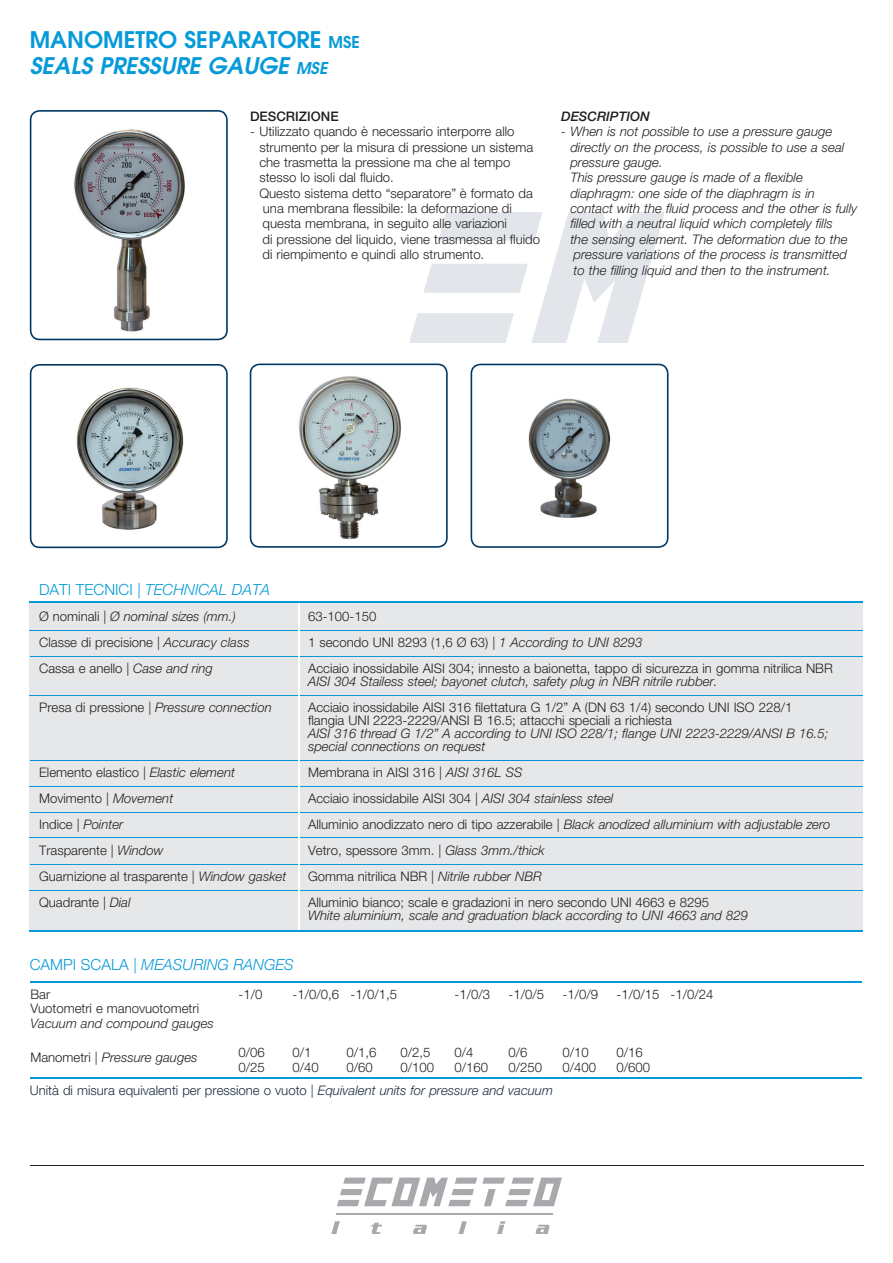
<style>
.page{position:relative;width:893px;height:1263px;background:#fff}
.page>*{position:absolute;margin:0;border:0;box-sizing:border-box;transform-origin:0 0}
.t1{font:600 22.8px/26.1px "Avant Garde";color:#069ad9}
.t2{font:italic 300 15.3px "Helvetica Neue LT Std";color:#069ad9}
.t3{font:300 13.2px/26px "Helvetica Neue LT Std";color:#231f20}
.t4{font:italic 300 13.2px/15.3px "Helvetica Neue LT Std";color:#231f20}
.t5{font:300 13.2px "Helvetica Neue LT Std";color:#1b2c3f}
.t6{font:500 13.2px "Helvetica Neue LT Std";color:#231f20}
.t7{font:italic 500 13.2px "Helvetica Neue LT Std";color:#231f20}
.s1{font-size:16.2px}
.s2{font-style:italic}
.s3{font-style:italic;font-size:16.2px}
.s4{font-style:normal}
</style>
<div class="page">
<hr style="left:30px;top:1165px;width:833px;height:1px;background:#231f20">
<svg style="left:337px;top:1178px;width:225px;height:28px"></svg>
<svg style="left:331px;top:1221px;width:9px;height:13px"></svg>
<svg style="left:371px;top:1223px;width:11px;height:11px"></svg>
<svg style="left:413px;top:1225px;width:14px;height:9px"></svg>
<svg style="left:458px;top:1221px;width:9px;height:13px"></svg>
<svg style="left:497px;top:1221px;width:8px;height:13px"></svg>
<svg style="left:536px;top:1225px;width:14px;height:9px"></svg>
<hr style="left:336px;top:1213px;width:217px;height:2px;background:#a8a9ad">
<svg style="left:471px;top:364px;width:198px;height:184px"></svg>
<svg style="left:250px;top:364px;width:198px;height:184px"></svg>
<svg style="left:30px;top:364px;width:198px;height:184px"></svg>
<svg style="left:30px;top:110px;width:198px;height:230px"></svg>
<img style="left:410px;top:212px;width:253px;height:130px">
<div style="left:30px;top:603px;width:833px;height:329px;background:#e6e7e9"></div>
<hr style="left:30px;top:630px;width:833px;height:1px;background:#069ad9">
<hr style="left:30px;top:812px;width:833px;height:1px;background:#069ad9">
<hr style="left:30px;top:837px;width:833px;height:1px;background:#069ad9">
<hr style="left:30px;top:864px;width:833px;height:1px;background:#069ad9">
<hr style="left:30px;top:656px;width:833px;height:1px;background:#069ad9">
<hr style="left:30px;top:695px;width:833px;height:1px;background:#069ad9">
<hr style="left:30px;top:890px;width:833px;height:1px;background:#069ad9">
<hr style="left:30px;top:760px;width:833px;height:1px;background:#0093d8">
<hr style="left:30px;top:786px;width:833px;height:1px;background:#069ad9">
<hr style="left:298px;top:601px;width:1px;height:331px;background:#fff">
<hr style="left:30px;top:601px;width:833px;height:2px;background:#069ad9">
<hr style="left:30px;top:930px;width:833px;height:2px;background:#069ad9">
<hr style="left:30px;top:1077px;width:832px;height:2px;background:#069ad9">
<hr style="left:30px;top:981px;width:832px;height:2px;background:#069ad9">
<img style="left:69px;top:122px;width:120px;height:214px">
<h1 class="t1" style="left:30px;top:29px;width:332px">MANOMETRO SEPARATORE <span class="s1">MSE<br></span><span class="s2">SEALS PRESSURE GAUGE</span> <span class="s3">MSE</span></h1>
<p class="t6" style="left:250px;top:111px;width:90px">DESCRIZIONE</p>
<p class="t3" style="left:259px;top:125px;width:282px;line-height:15.3px;text-indent:-9px">- Utilizzato quando è necessario interporre allo strumento per la misura di pressione un sistema che trasmetta la pressione ma che al tempo stesso lo isoli dal fluido.<br>Questo sistema detto “separatore” è formato da una membrana flessibile: la deformazione di questa membrana, in seguito alle variazioni<br>di pressione del liquido, viene trasmessa al fluido di riempimento e quindi allo strumento.</p>
<p class="t7" style="left:561px;top:111px;width:90px">DESCRIPTION</p>
<p class="t4" style="left:570px;top:125px;width:288px;text-indent:-9px">- When is not possible to use a pressure gauge directly on the process, is possible to use a seal pressure gauge.<br>This pressure gauge is made of a flexible diaphragm: one side of the diaphragm is in contact with the fluid process and the other is fully filled with a neutral liquid which completely fills<br>the sensing element. The deformation due to the pressure variations of the process is transmitted to the filling liquid and then to the instrument.</p>
<p class="t2" style="left:39px;top:584px;width:233px"><span class="s4">DATI TECNICI |</span> TECHNICAL DATA</p>
<p class="t3" style="left:39px;top:605px;width:212px">Ø nominali | <span class="s2">Ø nominal sizes (mm.)<br></span>Classe di precisione | <span class="s2">Accuracy class<br></span>Cassa e anello | <span class="s2">Case and ring</span></p>
<p class="t4" style="left:39px;top:701px;width:234px"><span class="s4">Presa di pressione |</span> Pressure connection</p>
<p class="t3" style="left:39px;top:761px;width:249px">Elemento elastico | <span class="s2">Elastic element<br></span>Movimento | <span class="s2">Movement<br></span>Indice | <span class="s2">Pointer<br></span>Trasparente | <span class="s2">Window<br></span>Guarnizione al trasparente | <span class="s2">Window gasket<br></span>Quadrante | <span class="s2">Dial</span></p>
<p class="t3" style="left:308px;top:605px;width:526px">63-100-150<br>1 secondo UNI 8293 (1,6 Ø 63) | <span class="s2">1 According to UNI 8293<br></span>Acciaio inossidabile AISI 304; innesto a baionetta, tappo di sicurezza in gomma nitrilica NBR</p>
<p class="t4" style="left:308px;top:675px;width:411px">AISI 304 Stailess steel; bayonet clutch, safety plug in NBR nitrile rubber.</p>
<p class="t3" style="left:308px;top:702px;width:486px;line-height:13px">Acciaio inossidabile AISI 316 filettatura G 1/2” A (DN 63 1/4) secondo UNI ISO 228/1 flangia UNI 2223-2229/ANSI B 16.5; attacchi speciali a richiesta</p>
<p class="t4" style="left:308px;top:728px;width:522px;line-height:13px">AISI 316 thread G 1/2” A according to UNI ISO 228/1; flange UNI 2223-2229/ANSI B 16.5; special connections on request</p>
<p class="t3" style="left:308px;top:761px;width:524px">Membrana in AISI 316 | <span class="s2">AISI 316L SS<br></span>Acciaio inossidabile AISI 304 | <span class="s2">AISI 304 stainless steel<br></span>Alluminio anodizzato nero di tipo azzerabile | <span class="s2">Black anodized alluminium with adjustable zero </span>Vetro, spessore 3mm. | <span class="s2">Glass 3mm./thick<br></span>Gomma nitrilica NBR | <span class="s2">Nitrile rubber NBR<br></span>Alluminio bianco; scale e gradazioni in nero secondo UNI 4663 e 8295</p>
<p class="t4" style="left:308px;top:909px;width:442px">White aluminium, scale and graduation black according to UNI 4663 and 829</p>
<p class="t2" style="left:30px;top:959px;width:266px"><span class="s4">CAMPI SCALA |</span> MEASURING RANGES</p>
<p class="t3" style="left:30px;top:988px;width:170px;line-height:14.5px">Bar<br>Vuotometri e manovuotometri</p>
<p class="t4" style="left:30px;top:1017px;width:185px">Vacuum and compound gauges</p>
<p class="t4" style="left:30px;top:1051px;width:169px"><span class="s4">Manometri |</span> Pressure gauges</p>
<p class="t3" style="left:239px;top:982px;width:25px">-1/0</p>
<p class="t3" style="left:293px;top:982px;width:106px">-1/0/0,6 -1/0/1,5</p>
<p class="t3" style="left:455px;top:982px;width:37px">-1/0/3</p>
<p class="t3" style="left:509px;top:982px;width:37px">-1/0/5</p>
<p class="t3" style="left:563px;top:982px;width:37px">-1/0/9</p>
<p class="t3" style="left:617px;top:982px;width:98px">-1/0/15 -1/0/24</p>
<p class="t3" style="left:239px;top:1041px;width:28px">0/06</p>
<p class="t3" style="left:293px;top:1041px;width:21px">0/1</p>
<p class="t3" style="left:347px;top:1041px;width:32px">0/1,6</p>
<p class="t3" style="left:401px;top:1041px;width:32px">0/2,5</p>
<p class="t3" style="left:455px;top:1041px;width:21px">0/4</p>
<p class="t3" style="left:509px;top:1041px;width:21px">0/6</p>
<p class="t3" style="left:563px;top:1041px;width:28px">0/10</p>
<p class="t3" style="left:617px;top:1041px;width:28px">0/16</p>
<p class="t3" style="left:239px;top:1055px;width:28px">0/25</p>
<p class="t3" style="left:293px;top:1055px;width:28px">0/40</p>
<p class="t3" style="left:347px;top:1055px;width:28px">0/60</p>
<p class="t3" style="left:401px;top:1055px;width:35px">0/100</p>
<p class="t3" style="left:455px;top:1055px;width:35px">0/160</p>
<p class="t3" style="left:509px;top:1055px;width:35px">0/250</p>
<p class="t3" style="left:563px;top:1055px;width:35px">0/400</p>
<p class="t3" style="left:617px;top:1055px;width:35px">0/600</p>
<p class="t5" style="left:30px;top:1086px;width:525px">Unità di misura equivalenti per pressione o vuoto | <span class="s2">Equivalent units for pressure and vacuum</span></p>
</div>
